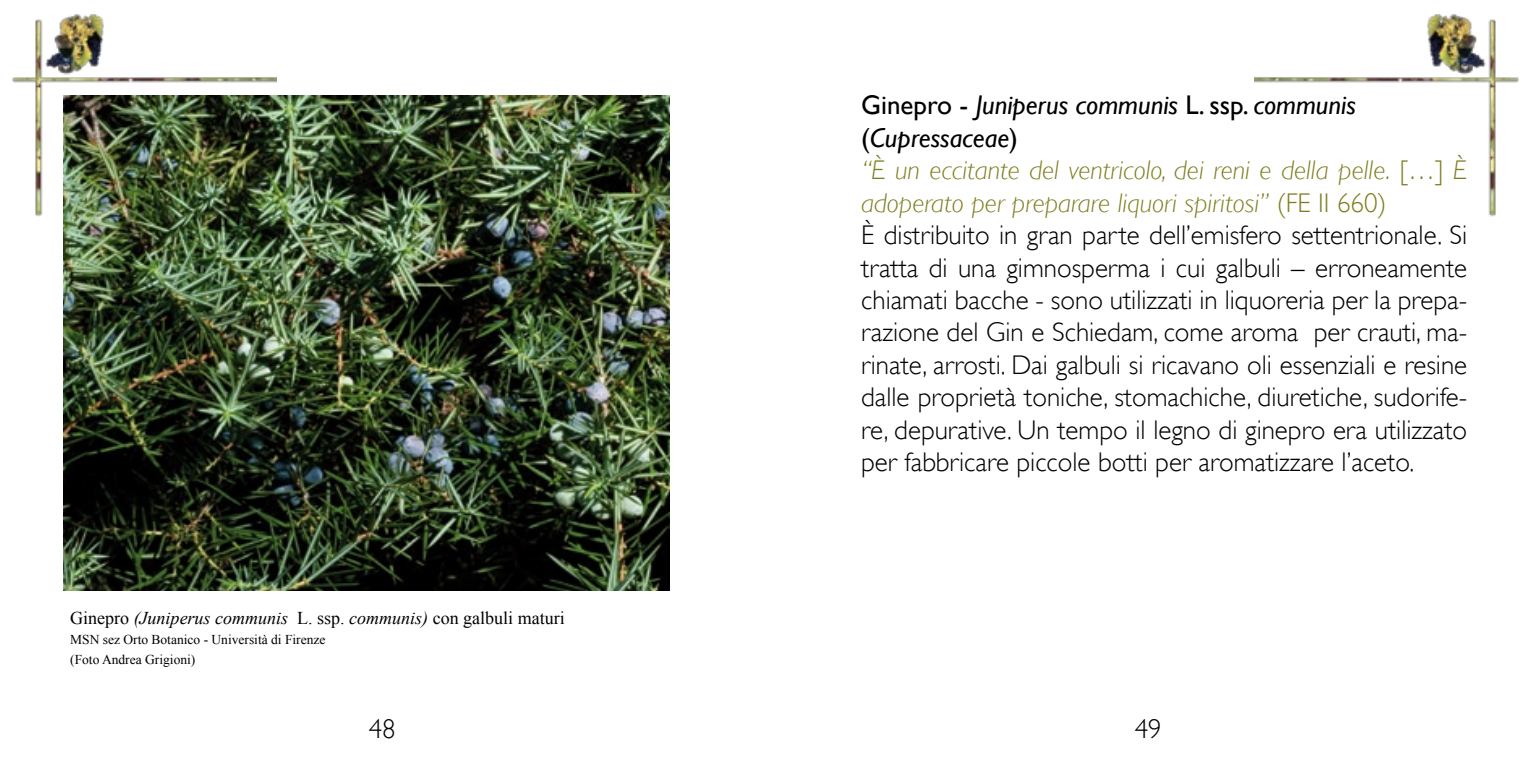
<style>
.page{position:relative;width:1531px;height:766px;background:#fff}
.page>*{position:absolute;margin:0;border:0;box-sizing:border-box;transform-origin:0 0}
.t1{font:300 27px/32.4px "Gill Sans";color:#000}
.t2{font:18px "Times New Roman";color:#000}
.t3{font:13.5px/20.2px "Times New Roman";color:#000}
.s1{font-style:italic}
.s2{font-weight:400}
.s3{font-weight:400;font-style:italic}
.s4{font-style:italic;color:#7e7d1f}
.s5{color:#7e7d1f}
</style>
<div class="page">
<img style="left:12px;top:14px;width:264px;height:207px">
<img style="left:1254px;top:14px;width:265px;height:203px">
<img style="left:64px;top:96px;width:606px;height:494px">
<p class="t2" style="left:70px;top:607px;width:496px">Ginepro <span class="s1">(Juniperus communis</span> L. ssp. <span class="s1">communis)</span> con galbuli maturi</p>
<p class="t3" style="left:70px;top:629px;width:257px">MSN sez Orto Botanico - Università di Firenze (Foto Andrea Grigioni)</p>
<p class="t1" style="left:861px;top:89px;width:607px"><span class="s2">Ginepro -</span> <span class="s3">Juniperus communis</span> <span class="s2">L. ssp.</span> <span class="s3">communis </span><span class="s2">(</span><span class="s3">Cupressaceae</span><span class="s2">)<br></span><span class="s4">“È un eccitante del ventricolo, dei reni e della pelle.</span> <span class="s5">[…]</span> <span class="s4">È adoperato per preparare liquori spiritosi”</span> <span class="s5">(FE II 660)<br></span>È distribuito in gran parte dell’emisfero settentrionale. Si tratta di una gimnosperma i cui galbuli – erroneamente chiamati bacche - sono utilizzati in liquoreria per la prepa&shy;razione del Gin e Schiedam, come aroma per crauti, ma&shy;rinate, arrosti. Dai galbuli si ricavano oli essenziali e resine dalle proprietà toniche, stomachiche, diuretiche, sudorife&shy;re, depurative. Un tempo il legno di ginepro era utilizzato per fabbricare piccole botti per aromatizzare l’aceto.</p>
<p class="t1" style="left:369px;top:712px;width:28px">48</p>
<p class="t1" style="left:1135px;top:712px;width:28px">49</p>
</div>
